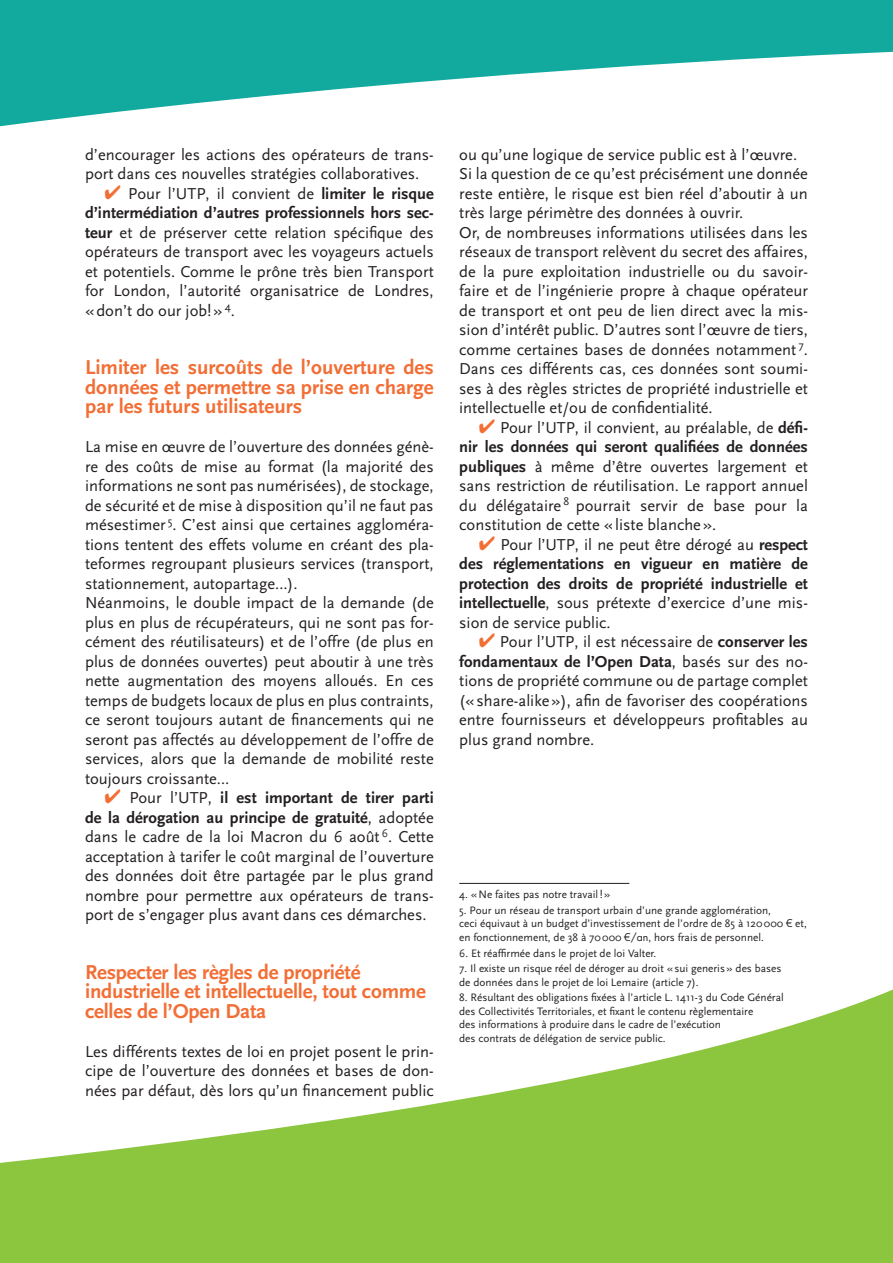
<style>
.page{position:relative;width:893px;height:1263px;background:#fff}
.page>*{position:absolute;margin:0;border:0;box-sizing:border-box;transform-origin:0 0}
.Texte_courant{font:700 21px/19.5px "Scala Sans";letter-spacing:-.01em;color:#f26e35;text-align:justify}
.Texte_courant-2{font:16.5px/19.5px "Scala Sans";color:#231f20;text-align:justify}
.Texte_courant-3{font:700 16.5px/19.5px "Scala Sans";color:#231f20;text-align:justify}
.t1{font:11.25px/13.5px "Scala Sans";color:#231f20}
.s1{color:#f26e35}
.s2{font-weight:700}
.s3{font-weight:400}
.s4{font-family:"Futura LT";font-size:10.5px}
</style>
<div class="page">
<svg style="left:0;top:0;width:893px;height:127px;fill:#12a99e"></svg>
<svg style="left:0;top:989px;width:893px;height:274px;fill:#8bc63e"></svg>
<hr style="left:459px;top:883px;width:170px;height:1px;background:#231f20">
<p class="Texte_courant-2" style="left:85px;top:145px;width:350px">d’encourager les actions des opérateurs de trans&shy;port dans ces nouvelles stratégies collaboratives.</p>
<p class="Texte_courant-2" style="left:85px;top:184px;width:350px;text-indent:20px"><span class="s1">✔</span> Pour l’UTP, il convient de <span class="s2">limiter le risque d’intermédiation d’autres professionnels hors sec&shy;teur</span> et de préserver cette relation spécifique des opérateurs de transport avec les voyageurs actuels et potentiels. Comme le prône très bien Transport for London, l’autorité organisatrice de Londres, «don’t do our job!» <sup>4</sup>.</p>
<p class="Texte_courant" style="left:85px;top:358px;width:350px">Limiter les surcoûts de l’ouverture des données et permettre sa prise en charge par les futurs utilisateurs</p>
<p class="Texte_courant-2" style="left:85px;top:437px;width:350px">La mise en œuvre de l’ouverture des données génè&shy;re des coûts de mise au format (la majorité des informations ne sont pas numérisées), de stockage, de sécurité et de mise à disposition qu’il ne faut pas mésestimer <sup>5</sup>. C’est ainsi que certaines aggloméra&shy;tions tentent des effets volume en créant des pla&shy;teformes regroupant plusieurs services (transport, stationnement, autopartage…).</p>
<p class="Texte_courant-2" style="left:85px;top:593px;width:350px">Néanmoins, le double impact de la demande (de plus en plus de récupérateurs, qui ne sont pas for&shy;cément des réutilisateurs) et de l’offre (de plus en plus de données ouvertes) peut aboutir à une très nette augmentation des moyens alloués. En ces temps de budgets locaux de plus en plus contraints, ce seront toujours autant de financements qui ne seront pas affectés au développement de l’offre de services, alors que la demande de mobilité reste toujours croissante…</p>
<p class="Texte_courant-2" style="left:85px;top:788px;width:350px;text-indent:20px"><span class="s1">✔</span> Pour l’UTP, <span class="s2">il est important de tirer parti de la dérogation au principe de gratuité</span>, adoptée dans le cadre de la loi Macron du 6 août <sup>6</sup>. Cette acceptation à tarifer le coût marginal de l’ouverture des données doit être partagée par le plus grand nombre pour permettre aux opérateurs de trans&shy;port de s’engager plus avant dans ces démarches.</p>
<p class="Texte_courant" style="left:85px;top:963px;width:342px;text-align:left">Respecter les règles de propriété industrielle et intellectuelle, tout comme celles de l’Open Data</p>
<p class="Texte_courant-2" style="left:85px;top:1042px;width:350px">Les différents textes de loi en projet posent le prin&shy;cipe de l’ouverture des données et bases de don&shy;nées par défaut, dès lors qu’un financement public</p>
<p class="Texte_courant-2" style="left:459px;top:145px;width:339px">ou qu’une logique de service public est à l’œuvre.</p>
<p class="Texte_courant-2" style="left:459px;top:164px;width:350px">Si la question de ce qu’est précisément une donnée reste entière, le risque est bien réel d’aboutir à un très large périmètre des données à ouvrir.</p>
<p class="Texte_courant-2" style="left:459px;top:223px;width:350px">Or, de nombreuses informations utilisées dans les réseaux de transport relèvent du secret des affaires, de la pure exploitation industrielle ou du savoir&shy;faire et de l’ingénierie propre à chaque opérateur de transport et ont peu de lien direct avec la mis&shy;sion d’intérêt public. D’autres sont l’œuvre de tiers, comme certaines bases de données notamment <sup>7</sup>.<br>Dans ces différents cas, ces données sont soumi&shy;ses à des règles strictes de propriété industrielle et intellectuelle et/ou de confidentialité.</p>
<p class="Texte_courant-2" style="left:459px;top:418px;width:350px;text-indent:20px"><span class="s1">✔</span> Pour l’UTP, il convient, au préalable, de <span class="s2">défi&shy;nir les données qui seront qualifiées de données publiques</span> à même d’être ouvertes largement et sans restriction de réutilisation. Le rapport annuel du délégataire <sup>8</sup> pourrait servir de base pour la constitution de cette «liste blanche».</p>
<p class="Texte_courant-3" style="left:459px;top:535px;width:350px;text-indent:20px"><span class="s1">✔</span> <span class="s3">Pour l’UTP, il ne peut être dérogé au</span> respect des réglementations en vigueur en matière de protection des droits de propriété industrielle et intellectuelle<span class="s3">, sous prétexte d’exercice d’une mis&shy;sion de service public.</span></p>
<p class="Texte_courant-2" style="left:459px;top:632px;width:350px;text-indent:20px"><span class="s1">✔</span> Pour l’UTP, il est nécessaire de <span class="s2">conserver les fondamentaux de l’Open Data</span>, basés sur des no&shy;tions de propriété commune ou de partage complet («share-alike»), afin de favoriser des coopérations entre fournisseurs et développeurs profitables au plus grand nombre.</p>
<p class="t1" style="left:459px;top:888px;width:153px">4. «Ne faites pas notre travail!»</p>
<p class="t1" style="left:459px;top:904px;width:349px">5. Pour un réseau de transport urbain d’une grande agglomération,<br>ceci équivaut à un budget d’investissement de l’ordre de 85 à 120000 <span class="s4">€</span> et, en fonctionnement, de 38 à 70000 <span class="s4">€/an</span>, hors frais de personnel.</p>
<p class="t1" style="left:459px;top:946px;width:199px">6. Et réaffirmée dans le projet de loi Valter.</p>
<p class="t1" style="left:459px;top:962px;width:324px">7. Il existe un risque réel de déroger au droit «sui generis» des bases de données dans le projet de loi Lemaire (article 7).</p>
<p class="t1" style="left:459px;top:991px;width:326px">8. Résultant des obligations fixées à l’article L. 1411-3 du Code Général des Collectivités Territoriales, et fixant le contenu règlementaire<br>des informations à produire dans le cadre de l’exécution<br>des contrats de délégation de service public.</p>
</div>
